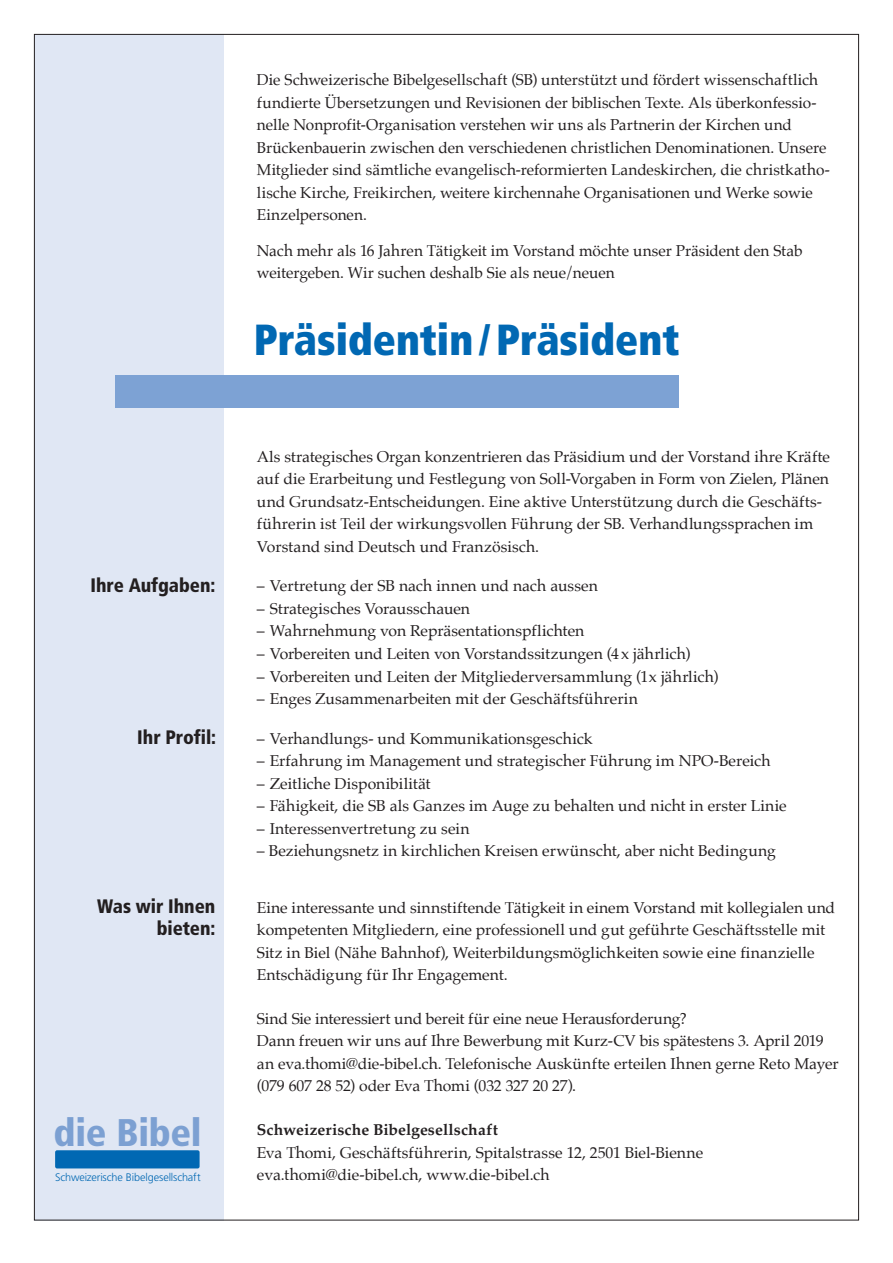
<style>
.page{position:relative;width:893px;height:1263px;background:#fff}
.page>*{position:absolute;margin:0;border:0;box-sizing:border-box;transform-origin:0 0}
.t1{font:900 condensed 43.5px "Frutiger LT Std";color:#0168b3;scale:.96 1}
.t2{font:900 condensed 38.55px "Frutiger LT Std";letter-spacing:-.005em;color:#7ca0d2}
.t3{font:900 condensed 19.5px/22.5px "Frutiger LT Std";color:#231f20;text-align:right}
.t4{font:15.75px/22.5px "Palatino";color:#231f20}
.t5{font:700 15.75px "Palatino";letter-spacing:.005em;color:#231f20}
.t6{font:300 10.95px "Frutiger LT Std";letter-spacing:-.01em;color:#0168b3}
</style>
<div class="page">
<div style="left:34px;top:34px;width:190px;height:1186px;background:#e0e7f4"></div>
<div style="left:115px;top:375px;width:563px;height:33px;background:#7da2d4"></div>
<div style="left:55px;top:1150px;width:145px;height:18px;background:#0168b3;border-radius:2px"></div>
<p class="t3" style="left:90px;top:573px;width:126px">Ihre Aufgaben:</p>
<p class="t3" style="left:137px;top:725px;width:80px">Ihr Profil:</p>
<p class="t3" style="left:97px;top:895px;width:120px">Was wir Ihnen bieten:</p>
<h2 class="t2" style="left:54px;top:1109px;width:150px">die Bibel</h2>
<p class="t6" style="left:55px;top:1171px;width:147px">Schweizerische Bibelgesellschaft</p>
<p class="t4" style="left:257px;top:69px;width:574px">Die Schweizerische Bibelgesellschaft (SB) unterstützt und fördert wissenschaftlich fundierte Übersetzungen und Revisionen der biblischen Texte. Als überkonfessio&shy;nelle Nonprofit-Organisation verstehen wir uns als Partnerin der Kirchen und Brückenbauerin zwischen den verschiedenen christlichen Denominationen. Unsere Mitglieder sind sämtliche evangelisch-reformierten Landeskirchen, die christkatho&shy;lische Kirche, Freikirchen, weitere kirchennahe Organisationen und Werke sowie Einzelpersonen.</p>
<p class="t4" style="left:257px;top:239px;width:547px">Nach mehr als 16 Jahren Tätigkeit im Vorstand möchte unser Präsident den Stab weitergeben. Wir suchen deshalb Sie als neue/neuen</p>
<h1 class="t1" style="left:254px;top:313px;width:445px">Präsidentin/Präsident</h1>
<p class="t4" style="left:257px;top:445px;width:575px">Als strategisches Organ konzentrieren das Präsidium und der Vorstand ihre Kräfte auf die Erarbeitung und Festlegung von Soll-Vorgaben in Form von Zielen, Plänen und Grundsatz-Entscheidungen. Eine aktive Unterstützung durch die Geschäfts&shy;führerin ist Teil der wirkungsvollen Führung der SB. Verhandlungssprachen im Vorstand sind Deutsch und Französisch.</p>
<p class="t4" style="left:257px;top:575px;width:343px">– Vertretung der SB nach innen und nach aussen</p>
<p class="t4" style="left:257px;top:597px;width:215px">– Strategisches Vorausschauen</p>
<p class="t4" style="left:257px;top:620px;width:329px">– Wahrnehmung von Repräsentationspflichten</p>
<p class="t4" style="left:257px;top:642px;width:435px">– Vorbereiten und Leiten von Vorstandssitzungen (4x jährlich)</p>
<p class="t4" style="left:257px;top:665px;width:463px">– Vorbereiten und Leiten der Mitgliederversammlung (1x jährlich)</p>
<p class="t4" style="left:257px;top:687px;width:382px">– Enges Zusammenarbeiten mit der Geschäftsführerin</p>
<p class="t4" style="left:257px;top:727px;width:337px">– Verhandlungs- und Kommunikationsgeschick</p>
<p class="t4" style="left:257px;top:749px;width:515px">– Erfahrung im Management und strategischer Führung im NPO-Bereich</p>
<p class="t4" style="left:257px;top:772px;width:175px">– Zeitliche Disponibilität</p>
<p class="t4" style="left:257px;top:794px;width:531px">– Fähigkeit, die SB als Ganzes im Auge zu behalten und nicht in erster Linie</p>
<p class="t4" style="left:257px;top:817px;width:214px">– Interessenvertretung zu sein</p>
<p class="t4" style="left:257px;top:839px;width:520px">– Beziehungsnetz in kirchlichen Kreisen erwünscht, aber nicht Bedingung</p>
<p class="t4" style="left:257px;top:896px;width:580px">Eine interessante und sinnstiftende Tätigkeit in einem Vorstand mit kollegialen und kompetenten Mitgliedern, eine professionell und gut geführte Geschäftsstelle mit Sitz in Biel (Nähe Bahnhof), Weiterbildungsmöglichkeiten sowie eine finanzielle Entschädigung für Ihr Engagement.</p>
<p class="t4" style="left:257px;top:1007px;width:583px">Sind Sie interessiert und bereit für eine neue Herausforderung?<br>Dann freuen wir uns auf Ihre Bewerbung mit Kurz-CV bis spätestens 3. April 2019 an eva.thomi@die-bibel.ch. Telefonische Auskünfte erteilen Ihnen gerne Reto Mayer (079 607 28 52) oder Eva Thomi (032 327 20 27).</p>
<p class="t5" style="left:257px;top:1116px;width:242px">Schweizerische Bibelgesellschaft</p>
<p class="t4" style="left:257px;top:1141px;width:448px">Eva Thomi, Geschäftsführerin, Spitalstrasse 12, 2501 Biel-Bienne eva.thomi@die-bibel.ch, www.die-bibel.ch</p>
</div>
